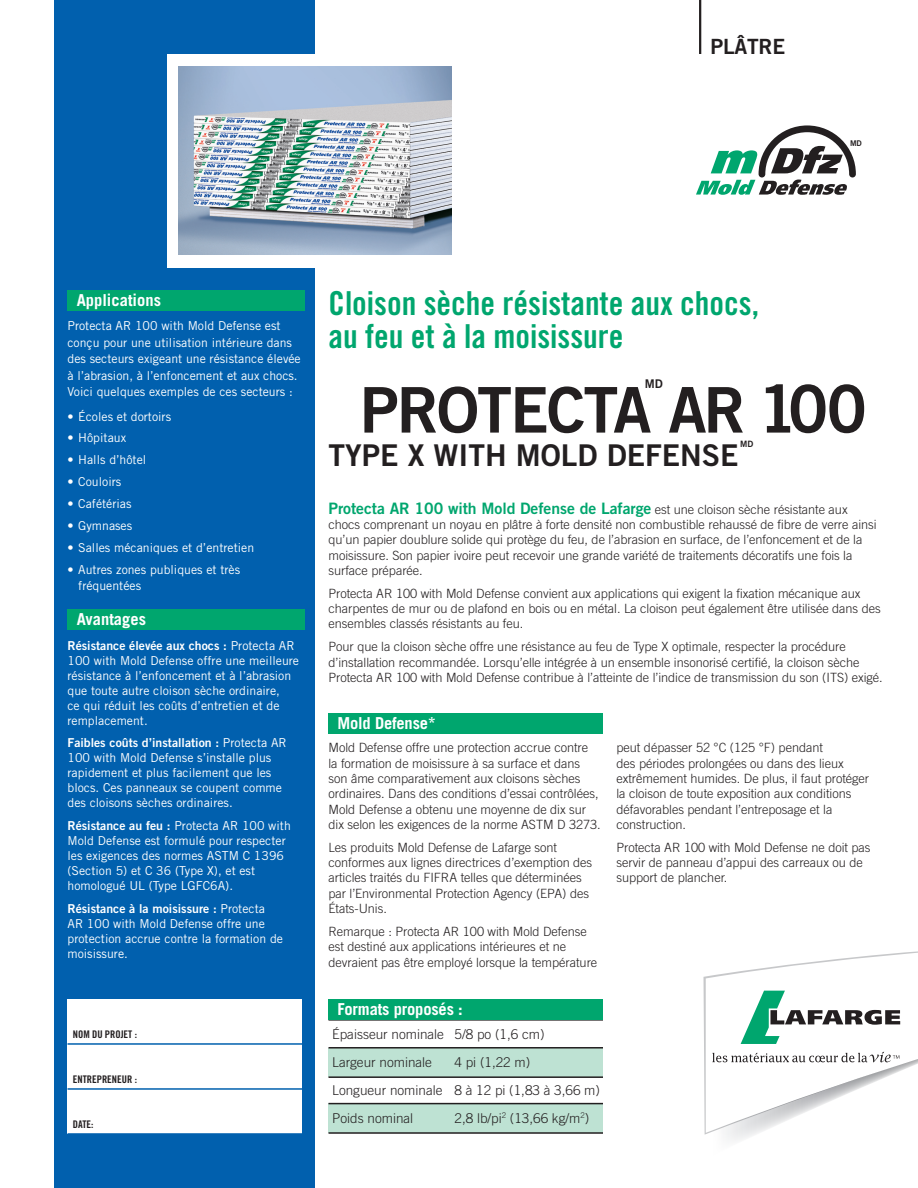
<style>
.page{position:relative;width:918px;height:1188px;background:#fff}
.page>*{position:absolute;margin:0;border:0;box-sizing:border-box;transform-origin:0 0}
.t1{font:63px "Trade Gothic Bold Two";letter-spacing:-.03em;color:#231f20}
.t2{font:33px/33px "Trade Gothic Bold Cond Twenty";color:#00a66e}
.t3{font:30px "Trade Gothic Bold Two";color:#231f20}
.t4{font:21px "Trade Gothic Bold Two";letter-spacing:-.01em;color:#231f20}
.t5{font:700 16.5px "Trade Gothic";letter-spacing:-.01em;color:#fff}
.t6{font:15.75px "Trade Gothic Bold Two";letter-spacing:-.005em;color:#00a66e}
.t7{font:300 13.5px "Trade Gothic";color:#231f20}
.t8{font:300 12.75px/15.3px "Trade Gothic";letter-spacing:-.005em;color:#231f20}
.t9{font:12.3px/15px "Trade Gothic";color:#fff}
.t10{font:12px "Trade Gothic Bold Two";color:#231f20}
.t11{font:10.5px "Trade Gothic Bold Cond Twenty";color:#231f20}
.t12{font:8.7px "Trade Gothic Bold Two";color:#231f20}
.t13{font:7.8px "Trade Gothic Bold Two";color:#231f20}
.s1{font-family:"Trade Gothic Bold Two"}
.s2{font-size:66px}
.s3{font-family:"Trade Gothic";font-weight:300;font-size:12.75px;color:#231f20}
</style>
<div class="page">
<div style="left:54px;top:0;width:261px;height:1188px;background:#0160ae"></div>
<div style="left:68px;top:999px;width:234px;height:135px;background:#fff"></div>
<div style="left:167px;top:54px;width:283px;height:213px;background:#fff"></div>
<hr style="left:699px;top:0;width:2px;height:54px;background:#231f20">
<img style="left:178px;top:66px;width:274px;height:189px">
<div style="left:68px;top:290px;width:237px;height:20px;background:#00a66e"></div>
<div style="left:68px;top:609px;width:237px;height:20px;background:#00a66e"></div>
<div style="left:328px;top:713px;width:275px;height:21px;background:#00a66e"></div>
<div style="left:328px;top:1048px;width:275px;height:29px;background:#bee2d3"></div>
<div style="left:328px;top:1103px;width:275px;height:30px;background:#bee2d3"></div>
<hr style="left:328px;top:1047px;width:275px;height:2px;background:#231f20">
<hr style="left:328px;top:1103px;width:275px;height:1px;background:#231f20">
<hr style="left:328px;top:1019px;width:275px;height:2px;background:#231f20">
<hr style="left:328px;top:1076px;width:275px;height:2px;background:#231f20">
<hr style="left:328px;top:1132px;width:275px;height:2px;background:#231f20">
<div style="left:328px;top:999px;width:275px;height:20px;background:#00a66e"></div>
<svg style="left:704px;top:951px;width:214px;height:190px"></svg>
<hr style="left:68px;top:1043px;width:234px;height:2px;background:#0160ae">
<hr style="left:68px;top:1088px;width:234px;height:2px;background:#0160ae">
<hr style="left:68px;top:1133px;width:234px;height:2px;background:#0160ae">
<svg style="left:696px;top:125px;width:160px;height:70px"></svg>
<div style="left:850px;top:136px;width:68px;height:13px;background:#fff"></div>
<p class="t4" style="left:710px;top:33px;width:74px">PLÂTRE</p>
<p class="t13" style="left:850px;top:138px;width:13px">MD</p>
<p class="t5" style="left:77px;top:290px;width:86px">Applications</p>
<p class="t9" style="left:68px;top:318px;width:235px;line-height:16.5px">Protecta AR 100 with Mold Defense est conçu pour une utilisation intérieure dans des secteurs exigeant une résistance élevée à l’abrasion, à l’enfoncement et aux chocs.<br>Voici quelques exemples de ces secteurs :</p>
<p class="t9" style="left:68px;top:409px;width:105px">• Écoles et dortoirs</p>
<p class="t9" style="left:68px;top:430px;width:60px">• Hôpitaux</p>
<p class="t9" style="left:68px;top:452px;width:80px">• Halls d’hôtel</p>
<p class="t9" style="left:68px;top:474px;width:55px">• Couloirs</p>
<p class="t9" style="left:68px;top:496px;width:66px">• Cafétérias</p>
<p class="t9" style="left:68px;top:518px;width:66px">• Gymnases</p>
<p class="t9" style="left:68px;top:540px;width:188px">• Salles mécaniques et d’entretien</p>
<p class="t9" style="left:78px;top:561px;width:163px;line-height:16.5px;text-indent:-11px">• Autres zones publiques et très fréquentées</p>
<p class="t5" style="left:77px;top:609px;width:71px">Avantages</p>
<p class="t9" style="left:68px;top:638px;width:233px"><span class="s1">Résistance élevée aux chocs :</span> Protecta AR 100 with Mold Defense offre une meilleure résistance à l’enfoncement et à l’abrasion que toute autre cloison sèche ordinaire,<br>ce qui réduit les coûts d’entretien et de remplacement.</p>
<p class="t9" style="left:68px;top:735px;width:221px"><span class="s1">Faibles coûts d’installation :</span> Protecta AR 100 with Mold Defense s’installe plus rapidement et plus facilement que les blocs. Ces panneaux se coupent comme des cloisons sèches ordinaires.</p>
<p class="t9" style="left:68px;top:818px;width:225px"><span class="s1">Résistance au feu :</span> Protecta AR 100 with Mold Defense est formulé pour respecter les exigences des normes ASTM C 1396 (Section 5) et C 36 (Type X), et est homologué UL (Type LGFC6A).</p>
<p class="t9" style="left:68px;top:900px;width:217px"><span class="s1">Résistance à la moisissure :</span> Protecta<br>AR 100 with Mold Defense offre une protection accrue contre la formation de moisissure.</p>
<p class="t11" style="left:73px;top:1028px;width:66px">NOM DU PROJET :</p>
<p class="t11" style="left:73px;top:1073px;width:66px">ENTREPRENEUR :</p>
<p class="t11" style="left:73px;top:1118px;width:22px">Date:</p>
<p class="t2" style="left:328px;top:287px;width:432px">Cloison sèche résistante aux chocs, au feu et à la moisissure</p>
<p class="t1" style="left:360px;top:371px;width:508px">Prot ecta AR <span class="s2">100</span></p>
<p class="t10" style="left:645px;top:376px;width:19px">MD</p>
<p class="t3" style="left:328px;top:437px;width:411px">Type X with mold defense</p>
<p class="t12" style="left:740px;top:439px;width:15px">MD</p>
<p class="t6" style="left:328px;top:498px;width:521px">Protecta AR 100 with Mold Defense de Lafarge <span class="s3">est une cloison sèche résistante aux</span></p>
<p class="t8" style="left:328px;top:517px;width:550px">chocs comprenant un noyau en plâtre à forte densité non combustible rehaussé de fibre de verre ainsi qu’un papier doublure solide qui protège du feu, de l’abrasion en surface, de l’enfoncement et de la moisissure. Son papier ivoire peut recevoir une grande variété de traitements décoratifs une fois la surface préparée.</p>
<p class="t8" style="left:328px;top:585px;width:554px">Protecta AR 100 with Mold Defense convient aux applications qui exigent la fixation mécanique aux charpentes de mur ou de plafond en bois ou en métal. La cloison peut également être utilisée dans des ensembles classés résistants au feu.</p>
<p class="t8" style="left:328px;top:639px;width:556px">Pour que la cloison sèche offre une résistance au feu de Type X optimale, respecter la procédure d’installation recommandée. Lorsqu’elle intégrée à un ensemble insonorisé certifié, la cloison sèche<br>Protecta AR 100 with Mold Defense contribue à l’atteinte de l’indice de transmission du son (ITS) exigé.</p>
<p class="t5" style="left:337px;top:713px;width:100px">Mold Defense*</p>
<p class="t8" style="left:328px;top:740px;width:274px">Mold Defense offre une protection accrue contre<br>la formation de moisissure à sa surface et dans son âme comparativement aux cloisons sèches ordinaires. Dans des conditions d’essai contrôlées, Mold Defense a obtenu une moyenne de dix sur dix selon les exigences de la norme ASTM D 3273.</p>
<p class="t8" style="left:328px;top:840px;width:265px">Les produits Mold Defense de Lafarge sont conformes aux lignes directrices d’exemption des articles traités du FIFRA telles que déterminées par l’Environmental Protection Agency (EPA) des États-Unis.</p>
<p class="t8" style="left:328px;top:924px;width:270px">Remarque : Protecta AR 100 with Mold Defense est destiné aux applications intérieures et ne devraient pas être employé lorsque la température</p>
<p class="t5" style="left:337px;top:999px;width:127px">Formats proposés :</p>
<p class="t7" style="left:332px;top:1026px;width:214px">Épaisseur nominale 5/8 po (1,6 cm)</p>
<p class="t7" style="left:332px;top:1054px;width:101px">Largeur nominale</p>
<p class="t7" style="left:454px;top:1054px;width:77px">4 pi (1,22 m)</p>
<p class="t7" style="left:332px;top:1082px;width:269px">Longueur nominale 8 à 12 pi (1,83 à 3,66 m)</p>
<p class="t7" style="left:332px;top:1110px;width:83px">Poids nominal</p>
<p class="t7" style="left:454px;top:1110px;width:136px">2,8 lb/pi<sup>2</sup> (13,66 kg/m<sup>2</sup>)</p>
<p class="t8" style="left:616px;top:740px;width:254px">peut dépasser 52 °C (125 °F) pendant<br>des périodes prolongées ou dans des lieux extrêmement humides. De plus, il faut protéger la cloison de toute exposition aux conditions défavorables pendant l’entreposage et la construction.</p>
<p class="t8" style="left:616px;top:840px;width:256px">Protecta AR 100 with Mold Defense ne doit pas servir de panneau d’appui des carreaux ou de support de plancher.</p>
</div>
